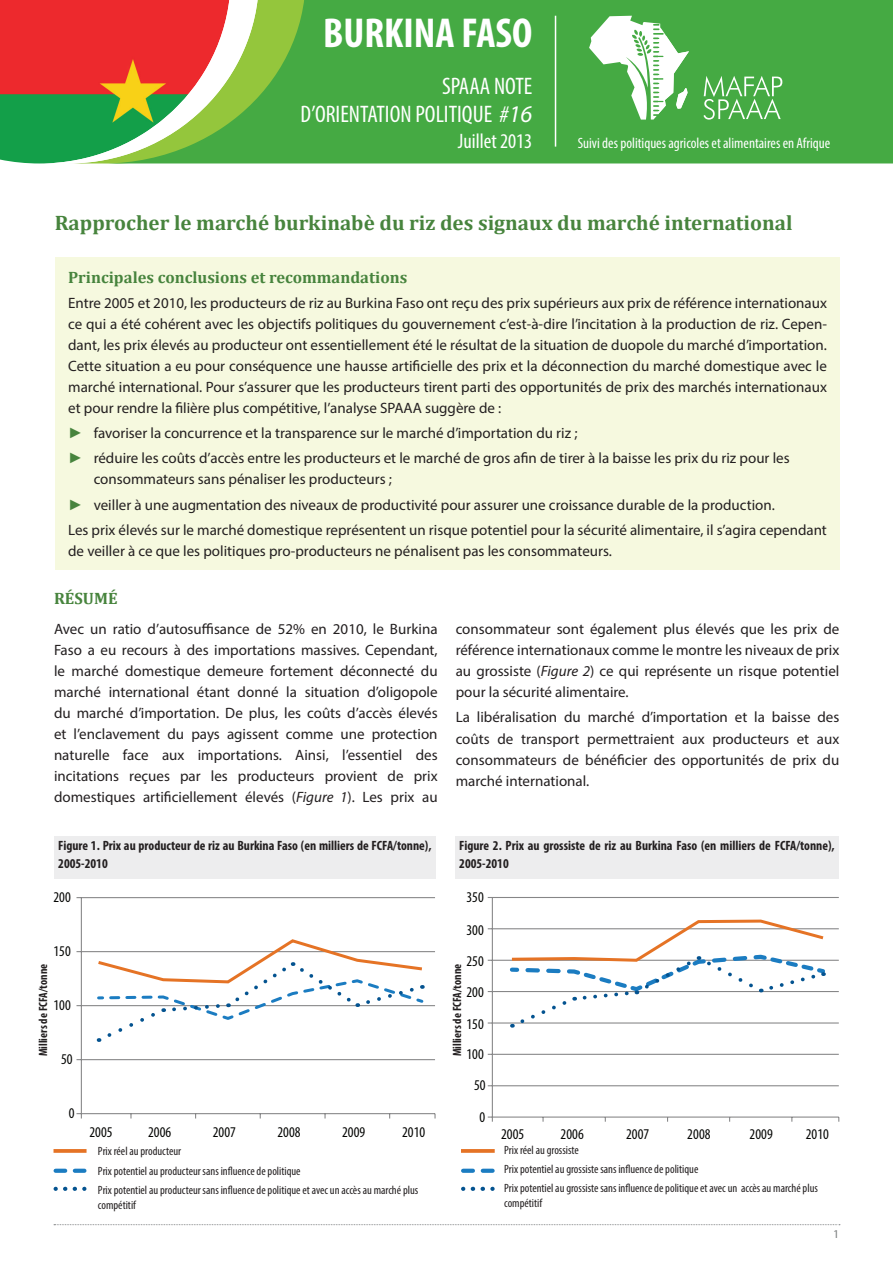
<style>
.page{position:relative;width:893px;height:1263px;background:#fff}
.page>*{position:absolute;margin:0;border:0;box-sizing:border-box;transform-origin:0 0}
.t1{font:700 condensed 42px "Myriad Pro";color:#fff}
.t2{font:condensed 24px/28.8px "Myriad Pro";color:#fff;text-align:right}
.t3{font:700 21px "Cambria";color:#47843d}
.t4{font:condensed 21px "Myriad Pro";color:#fff}
.t5{font:700 16.5px "Cambria";color:#47843d}
.t6{font:15px/21px "Myriad Pro";color:#231f20;text-align:justify}
.t7{font:condensed 15px "Myriad Pro";color:#040503}
.t8{font:condensed 15px "Myriad Pro";color:#fff}
.t9{font:700 condensed 13.5px/18px "Myriad Pro";color:#231f20}
.t10{font:condensed 12px/19.2px "Myriad Pro";color:#231f20}
.t11{font:700 condensed 12px "Myriad Pro";color:#231f20}
.t12{font:12px "Myriad Pro";color:#7c7f80}
.s1{font-style:italic}
.s2{font-style:italic;font-stretch:normal}
.s3{font-family:"Arial";color:#47843d}
</style>
<div class="page">
<svg style="left:54px;top:1224px;width:786px;height:1px"></svg>
<img style="left:0;top:0;width:39px;height:163px">
<div style="left:307px;top:0;width:586px;height:163px;background:#45aa43"></div>
<svg style="left:39px;top:0;width:268px;height:163px;background:#a0884d"></svg>
<svg style="left:589px;top:16px;width:100px;height:104px"></svg>
<svg style="left:658px;top:37px;width:31px;height:83px"></svg>
<svg style="left:703px;top:76px;width:79px;height:44px;background:#6cbc6b"></svg>
<hr style="left:555px;top:16px;width:1px;height:131px;background:#fff">
<svg style="left:54px;top:1149px;width:33px;height:4px"></svg>
<svg style="left:461px;top:1149px;width:34px;height:4px"></svg>
<svg style="left:56px;top:1169px;width:28px;height:4px"></svg>
<svg style="left:463px;top:1169px;width:30px;height:4px"></svg>
<svg style="left:65px;top:1187px;width:20px;height:4px"></svg>
<svg style="left:473px;top:1187px;width:20px;height:4px"></svg>
<hr style="left:81px;top:1059px;width:354px;height:1px;background:#868687">
<hr style="left:81px;top:1005px;width:354px;height:1px;background:#868687">
<hr style="left:81px;top:951px;width:354px;height:1px;background:#868687">
<hr style="left:81px;top:897px;width:354px;height:1px;background:#868687">
<hr style="left:81px;top:898px;width:1px;height:216px;background:#868687">
<hr style="left:81px;top:1113px;width:354px;height:1px;background:#868687">
<svg style="left:76px;top:1113px;width:6px;height:5px"></svg>
<svg style="left:95px;top:939px;width:331px;height:103px"></svg>
<hr style="left:492px;top:1085px;width:347px;height:1px;background:#868687">
<hr style="left:492px;top:1054px;width:347px;height:1px;background:#868687">
<hr style="left:492px;top:1022px;width:347px;height:1px;background:#868687">
<hr style="left:492px;top:991px;width:347px;height:1px;background:#868687">
<hr style="left:492px;top:960px;width:347px;height:1px;background:#868687">
<hr style="left:492px;top:928px;width:347px;height:1px;background:#868687">
<hr style="left:492px;top:897px;width:347px;height:1px;background:#868687">
<hr style="left:492px;top:897px;width:1px;height:220px;background:#868687">
<hr style="left:492px;top:1116px;width:347px;height:1px;background:#868687">
<svg style="left:488px;top:1116px;width:5px;height:6px"></svg>
<svg style="left:508px;top:919px;width:320px;height:109px"></svg>
<div style="left:55px;top:257px;width:785px;height:313px;background:#f6f9df"></div>
<div style="left:54px;top:836px;width:382px;height:43px;background:#ededee"></div>
<div style="left:455px;top:836px;width:384px;height:43px;background:#ededee"></div>
<h1 class="t1" style="left:323px;top:7px;width:211px">BURKINA FASO</h1>
<h2 class="t2" style="left:301px;top:71px;width:233px">SPAAA NOTE<br>D’ORIENTATION POLITIQUE <span class="s1">#</span><span class="s2">16</span></h2>
<h3 class="t4" style="left:458px;top:128px;width:76px">Juillet 2013</h3>
<p class="t8" style="left:578px;top:134px;width:254px">Suivi des politiques agricoles et alimentaires en Afrique</p>
<h3 class="t3" style="left:55px;top:208px;width:739px">Rapprocher le marché burkinabè du riz des signaux du marché international</h3>
<p class="t5" style="left:68px;top:266px;width:341px">Principales conclusions et recommandations</p>
<p class="t6" style="left:68px;top:292px;width:760px">Entre 2005 et 2010, les producteurs de riz au Burkina Faso ont reçu des prix supérieurs aux prix de référence internationaux ce qui a été cohérent avec les objectifs politiques du gouvernement c’est-à-dire l’incitation à la production de riz. Cepen&shy;dant, les prix élevés au producteur ont essentiellement été le résultat de la situation de duopole du marché d’importation.<br>Cette situation a eu pour conséquence une hausse artificielle des prix et la déconnection du marché domestique avec le marché international. Pour s’assurer que les producteurs tirent parti des opportunités de prix des marchés internationaux et pour rendre la filière plus compétitive, l’analyse SPAAA suggère de :</p>
<p class="t6" style="left:68px;top:420px;width:723px;line-height:25.2px"><span class="s3">►</span> favoriser la concurrence et la transparence sur le marché d’importation du riz ;<br><span class="s3">►</span> réduire les coûts d’accès entre les producteurs et le marché de gros afin de tirer à la baisse les prix du riz pour les</p>
<p class="t6" style="left:68px;top:467px;width:760px;line-height:25.2px;text-align:left;text-indent:26px">consommateurs sans pénaliser les producteurs ;<br><span class="s3">►</span> veiller à une augmentation des niveaux de productivité pour assurer une croissance durable de la production.<br>Les prix élevés sur le marché domestique représentent un risque potentiel pour la sécurité alimentaire, il s’agira cependant</p>
<p class="t6" style="left:68px;top:540px;width:545px">de veiller à ce que les politiques pro-producteurs ne pénalisent pas les consommateurs.</p>
<p class="t5" style="left:54px;top:587px;width:65px">RÉSUMÉ</p>
<p class="t6" style="left:54px;top:618px;width:385px">Avec un ratio d’autosuffisance de 52% en 2010, le Burkina Faso a eu recours à des importations massives. Cependant, le marché domestique demeure fortement déconnecté du marché international étant donné la situation d’oligopole du marché d’importation. De plus, les coûts d’accès élevés et l’enclavement du pays agissent comme une protection naturelle face aux importations. Ainsi, l’essentiel des incitations reçues par les producteurs provient de prix domestiques artificiellement élevés (<span class="s1">Figure 1</span>). Les prix au</p>
<p class="t6" style="left:456px;top:618px;width:385px">consommateur sont également plus élevés que les prix de référence internationaux comme le montre les niveaux de prix au grossiste (<span class="s1">Figure 2</span>) ce qui représente un risque potentiel pour la sécurité alimentaire.</p>
<p class="t6" style="left:456px;top:707px;width:385px">La libéralisation du marché d’importation et la baisse des coûts de transport permettraient aux producteurs et aux consommateurs de bénéficier des opportunités de prix du marché international.</p>
<p class="t9" style="left:58px;top:837px;width:375px">Figure 1. Prix au producteur de riz au Burkina Faso (en milliers de FCFA/tonne),<br>2005-2010</p>
<p class="t9" style="left:459px;top:837px;width:377px">Figure 2. Prix au grossiste de riz au Burkina Faso (en milliers de FCFA/tonne),<br>2005-2010</p>
<p class="t7" style="left:54px;top:888px;width:19px">200</p>
<p class="t7" style="left:466px;top:888px;width:19px">350</p>
<p class="t7" style="left:466px;top:921px;width:19px">300</p>
<p class="t7" style="left:54px;top:942px;width:19px">150</p>
<p class="t7" style="left:466px;top:952px;width:19px">250</p>
<p class="t11" style="left:36px;top:1056px;width:94px;rotate:-90deg">Milliers de FCFA/tonne</p>
<p class="t11" style="left:449px;top:1056px;width:94px;rotate:-90deg">Milliers de FCFA/tonne</p>
<p class="t7" style="left:466px;top:982px;width:19px">200</p>
<p class="t7" style="left:54px;top:996px;width:19px">100</p>
<p class="t7" style="left:466px;top:1014px;width:19px">150</p>
<p class="t7" style="left:466px;top:1045px;width:19px">100</p>
<p class="t7" style="left:61px;top:1050px;width:13px">50</p>
<p class="t7" style="left:69px;top:1104px;width:7px">0</p>
<p class="t7" style="left:89px;top:1123px;width:25px">2005</p>
<p class="t7" style="left:148px;top:1123px;width:25px">2006</p>
<p class="t7" style="left:213px;top:1123px;width:25px">2007</p>
<p class="t7" style="left:277px;top:1123px;width:25px">2008</p>
<p class="t7" style="left:342px;top:1123px;width:25px">2009</p>
<p class="t7" style="left:402px;top:1123px;width:25px">2010</p>
<p class="t10" style="left:98px;top:1142px;width:322px">Prix réel au producteur<br>Prix potentiel au producteur sans influence de politique<br>Prix potentiel au producteur sans influence de politique et avec un accès au marché plus</p>
<p class="t10" style="left:98px;top:1195px;width:40px">compétitif</p>
<p class="t7" style="left:474px;top:1076px;width:13px">50</p>
<p class="t7" style="left:480px;top:1108px;width:7px">0</p>
<p class="t7" style="left:501px;top:1124px;width:25px">2005</p>
<p class="t7" style="left:561px;top:1124px;width:25px">2006</p>
<p class="t7" style="left:626px;top:1124px;width:25px">2007</p>
<p class="t7" style="left:687px;top:1124px;width:25px">2008</p>
<p class="t7" style="left:750px;top:1124px;width:25px">2009</p>
<p class="t7" style="left:806px;top:1124px;width:25px">2010</p>
<p class="t10" style="left:504px;top:1140px;width:315px">Prix réel au grossiste<br>Prix potentiel au grossiste sans influence de politique<br>Prix potentiel au grossiste sans influence de politique et avec un accès au marché plus</p>
<p class="t10" style="left:504px;top:1193px;width:40px">compétitif</p>
<p class="t12" style="left:833px;top:1227px;width:8px">1</p>
</div>
